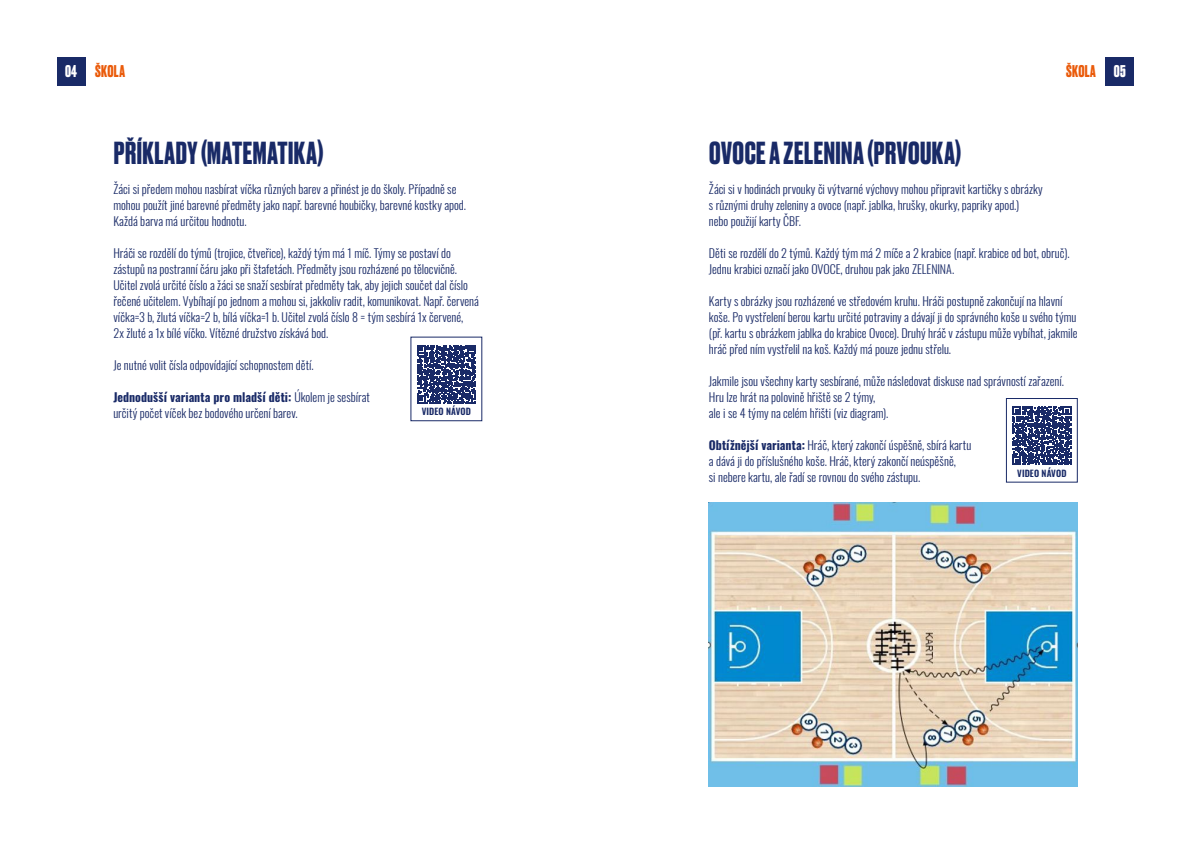
<style>
.page{position:relative;width:1191px;height:842px;background:#fff}
.page>*{position:absolute;margin:0;border:0;box-sizing:border-box;transform-origin:0 0}
.t1{font:700 30px "Druk";letter-spacing:.02em;color:#192a67}
.t2{font:700 16px "Druk";letter-spacing:.02em;color:#ea5b0b}
.t3{font:300 12px/16px "Oswald";color:#192a67}
.t4{font:600 9px "Oswald";letter-spacing:.01em;color:#192a67}
.s1{color:#fff}
.s2{font-weight:700}
</style>
<div class="page">
<img style="left:709px;top:503px;width:368px;height:283px">
<div style="left:1105px;top:57px;width:29px;height:29px;background:#192a67"></div>
<div style="left:57px;top:57px;width:29px;height:29px;background:#192a67"></div>
<svg style="left:417px;top:345px;width:59px;height:59px"></svg>
<svg style="left:1012px;top:406px;width:59px;height:59px"></svg>
<div style="left:1006px;top:398px;width:71px;height:84px;border:1px solid #192a67"></div>
<h2 class="t2" style="left:65px;top:60px;width:61px"><span class="s1">04</span> ŠKOLA</h2>
<h2 class="t2" style="left:1066px;top:60px;width:61px">ŠKOLA <span class="s1">05</span></h2>
<h1 class="t1" style="left:114px;top:133px;width:211px">PŘÍKLADY (MATEMATIKA)</h1>
<p class="t3" style="left:113px;top:180px;width:354px">Žáci si předem mohou nasbírat víčka různých barev a přinést je do školy. Případně se mohou použít jiné barevné předměty jako např. barevné houbičky, barevné kostky apod.<br>Každá barva má určitou hodnotu.</p>
<p class="t3" style="left:113px;top:244px;width:367px">Hráči se rozdělí do týmů (trojice, čtveřice), každý tým má 1 míč. Týmy se postaví do zástupů na postranní čáru jako při štafetách. Předměty jsou rozházené po tělocvičně.<br>Učitel zvolá určité číslo a žáci se snaží sesbírat předměty tak, aby jejich součet dal číslo řečené učitelem. Vybíhají po jednom a mohou si, jakkoliv radit, komunikovat. Např. červená víčka=3 b, žlutá víčka=2 b, bílá víčka=1 b. Učitel zvolá číslo 8 = tým sesbírá 1x červené,<br>2x žluté a 1x bílé víčko. Vítězné družstvo získává bod.</p>
<p class="t3" style="left:113px;top:356px;width:202px">Je nutné volit čísla odpovídající schopnostem dětí.</p>
<p class="t3" style="left:113px;top:388px;width:258px"><span class="s2">Jednodušší varianta pro mladší děti:</span> Úkolem je sesbírat určitý počet víček bez bodového určení barev.</p>
<p class="t4" style="left:422px;top:407px;width:51px">VIDEO NÁVOD</p>
<h1 class="t1" style="left:709px;top:133px;width:254px">OVOCE A ZELENINA (PRVOUKA)</h1>
<p class="t3" style="left:709px;top:180px;width:335px">Žáci si v hodinách prvouky či výtvarné výchovy mohou připravit kartičky s obrázky s různými druhy zeleniny a ovoce (např. jablka, hrušky, okurky, papriky apod.)<br>nebo použijí karty ČBF.</p>
<p class="t3" style="left:709px;top:244px;width:362px">Děti se rozdělí do 2 týmů. Každý tým má 2 míče a 2 krabice (např. krabice od bot, obruč).<br>Jednu krabici označí jako OVOCE, druhou pak jako ZELENINA.</p>
<p class="t3" style="left:709px;top:292px;width:370px">Karty s obrázky jsou rozházené ve středovém kruhu. Hráči postupně zakončují na hlavní koše. Po vystřelení berou kartu určité potraviny a dávají ji do správného koše u svého týmu (př. kartu s obrázkem jablka do krabice Ovoce). Druhý hráč v zástupu může vybíhat, jakmile hráč před ním vystřelil na koš. Každý má pouze jednu střelu.</p>
<p class="t3" style="left:709px;top:372px;width:356px">Jakmile jsou všechny karty sesbírané, může následovat diskuse nad správností zařazení.<br>Hru lze hrát na polovině hřiště se 2 týmy,<br>ale i se 4 týmy na celém hřišti (viz diagram).</p>
<p class="t3" style="left:709px;top:436px;width:264px"><span class="s2">Obtížnější varianta:</span> Hráč, který zakončí úspěšně, sbírá kartu a dává ji do příslušného koše. Hráč, který zakončí neúspěšně,<br>si nebere kartu, ale řadí se rovnou do svého zástupu.</p>
<p class="t4" style="left:1017px;top:468px;width:51px">VIDEO NÁVOD</p>
</div>
